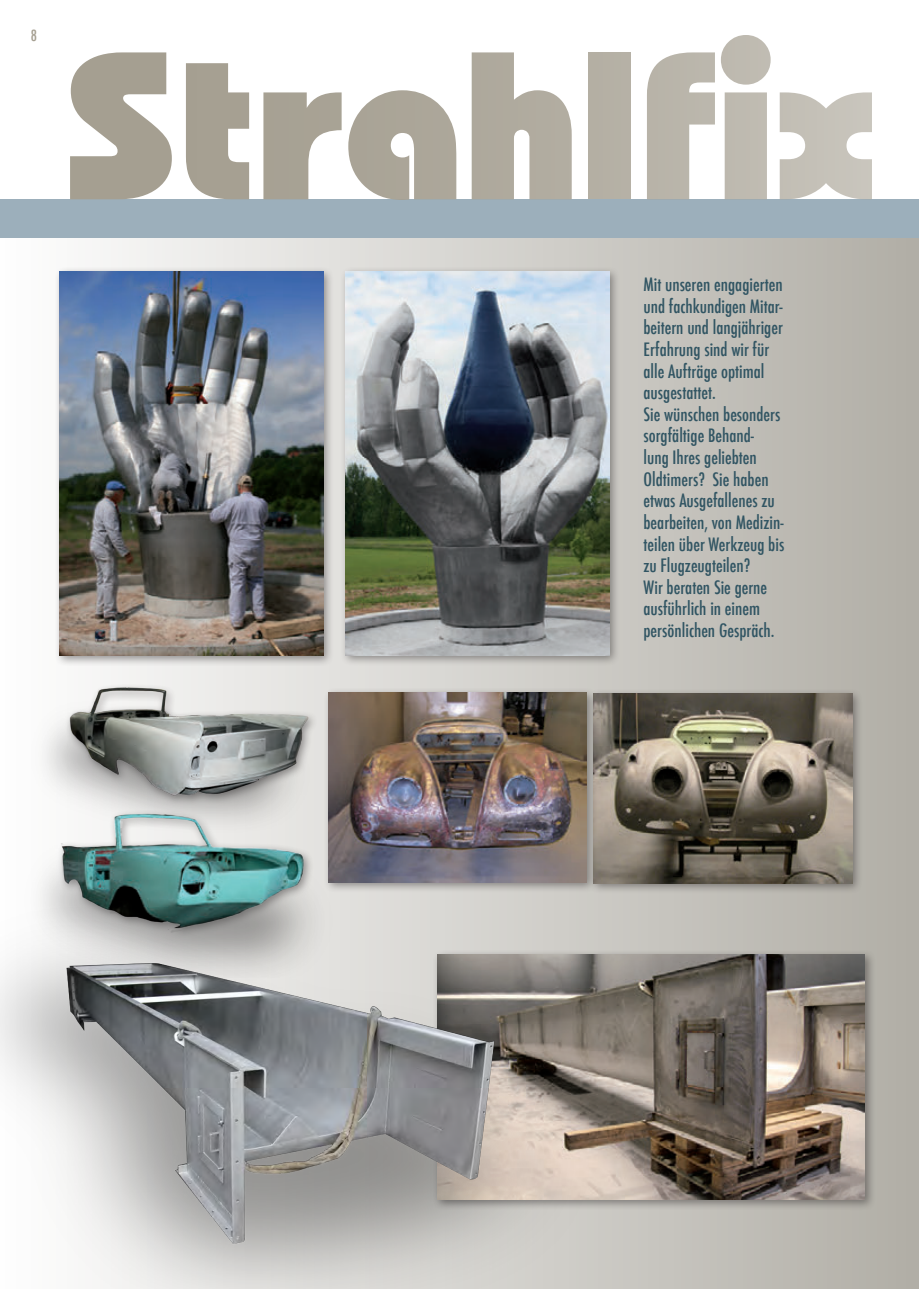
<style>
.page{position:relative;width:919px;height:1289px;background:#fff}
.page>*{position:absolute;margin:0;border:0;box-sizing:border-box;transform-origin:0 0}
.t1{font:800 210px "Bauhaus IT Cby BT";color:#a59f91}
.t2{font:500 condensed 18px/21.6px "Futura";color:#315563}
.t3{font:500 condensed 15px "Futura";color:#a59f91}
</style>
<div class="page">
<div style="left:0;top:238px;width:918px;height:1050px;background:linear-gradient(to right,#fefefe,#b1aea6)"></div>
<div style="left:0;top:200px;width:918px;height:38px;background:#9cafbb"></div>
<div style="left:340px;top:266px;width:280px;height:400px;background:#231f20;opacity:.45"></div>
<img style="left:345px;top:271px;width:264px;height:384px">
<div style="left:54px;top:266px;width:280px;height:400px;background:#231f20;opacity:.45"></div>
<img style="left:60px;top:271px;width:263px;height:370px">
<div style="left:588px;top:688px;width:275px;height:206px;background:#231f20;opacity:.45"></div>
<img style="left:597px;top:693px;width:255px;height:190px">
<div style="left:323px;top:687px;width:274px;height:206px;background:#231f20;opacity:.45"></div>
<img style="left:339px;top:693px;width:247px;height:189px">
<img style="left:16px;top:641px;width:323px;height:199px">
<div style="left:432px;top:949px;width:443px;height:262px;background:#231f20;opacity:.45"></div>
<img style="left:611px;top:954px;width:253px;height:245px">
<img style="left:24px;top:772px;width:316px;height:133px">
<img style="left:0;top:905px;width:611px;height:383px">
<p class="t3" style="left:31px;top:25px;width:8px">8</p>
<h1 class="t1" style="left:64px;top:-3px;width:814px">Strahlfix</h1>
<p class="t2" style="left:643px;top:274px;width:141px">Mit unseren engagierten und fachkundigen Mitar&shy;beitern und langjähriger<br>Erfahrung sind wir für alle Aufträge optimal ausgestattet.</p>
<p class="t2" style="left:643px;top:403px;width:142px">Sie wünschen besonders sorgfältige Behand-<br>lung Ihres geliebten<br>Oldtimers? Sie haben etwas Ausgefallenes zu bearbeiten, von Medizin&shy;teilen über Werkzeug bis zu Flugzeugteilen?</p>
<p class="t2" style="left:643px;top:576px;width:132px">Wir beraten Sie gerne ausführlich in einem persönlichen Gespräch.</p>
</div>
